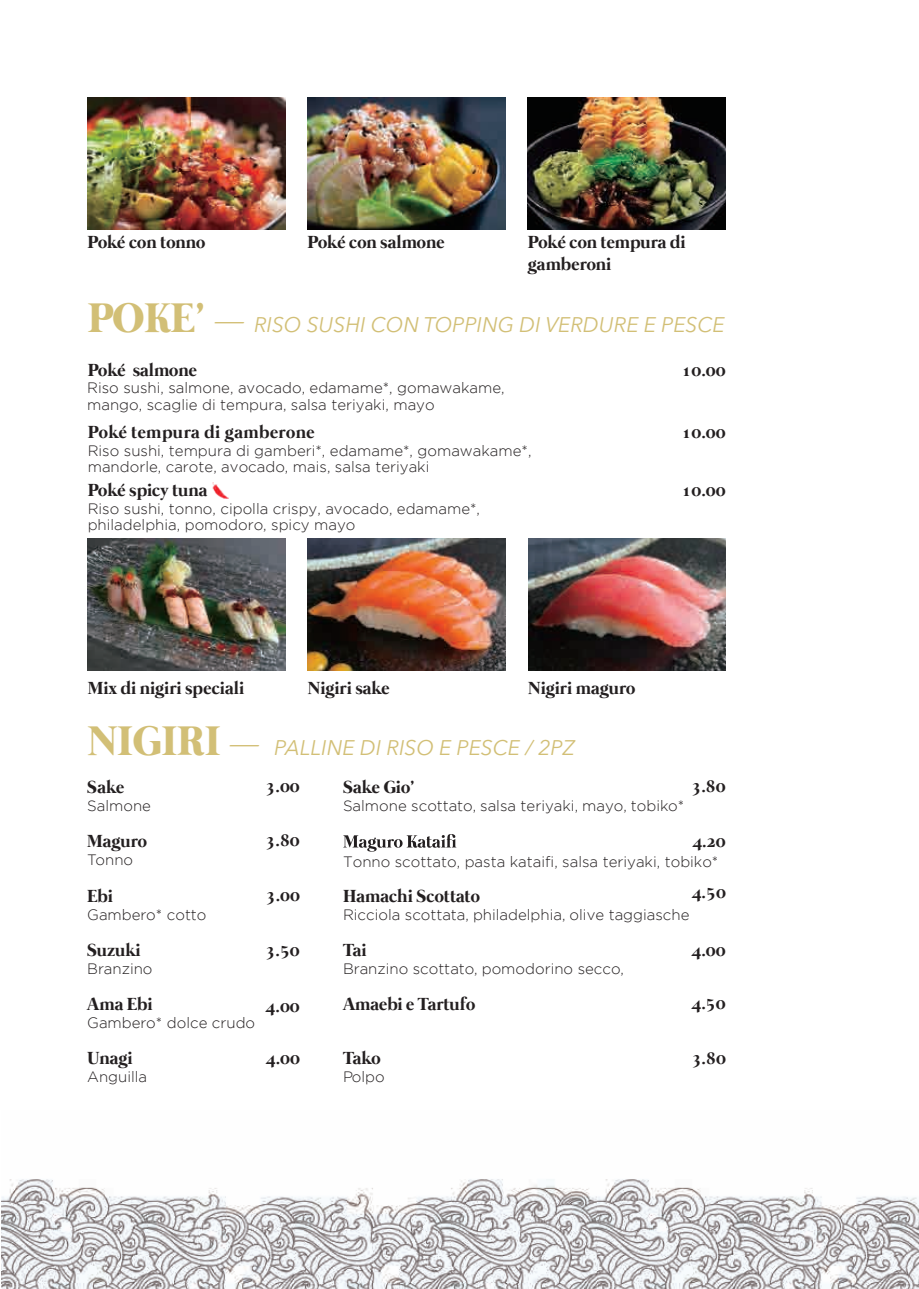
<style>
.page{position:relative;width:919px;height:1289px;background:#fff}
.page>*{position:absolute;margin:0;border:0;box-sizing:border-box;transform-origin:0 0}
.t1{font:italic 21px "Avenir Next LT Pro";color:#d2bf76}
.t2{font:700 18px/21.6px "Mermaid";color:#231f20}
.t3{font:700 18px "Mermaid";letter-spacing:.025em;color:#231f20}
.t4{font:300 15px/16.5px "Gotham";color:#231f20}
.s1{font-family:"Mermaid";font-weight:700;font-style:normal;font-size:42.6px}
</style>
<div class="page">
<img style="left:2px;top:1179px;width:916px;height:109px">
<svg style="left:343px;top:834px;width:113px;height:17px"></svg>
<img style="left:88px;top:538px;width:197px;height:132px">
<img style="left:307px;top:538px;width:198px;height:132px">
<img style="left:528px;top:538px;width:197px;height:132px">
<img style="left:212px;top:482px;width:16px;height:17px">
<img style="left:88px;top:98px;width:197px;height:132px">
<img style="left:308px;top:98px;width:197px;height:132px">
<img style="left:528px;top:98px;width:197px;height:132px">
<p class="t2" style="left:88px;top:233px;width:119px">Poké con tonno</p>
<p class="t2" style="left:307px;top:233px;width:138px">Poké con salmone</p>
<p class="t2" style="left:528px;top:233px;width:159px">Poké con tempura di gamberoni</p>
<h1 class="t1" style="left:88px;top:312px;width:638px"><span class="s1">POKE’ –</span> RISO SUSHI CON TOPPING DI VERDURE E PESCE</h1>
<p class="t2" style="left:88px;top:360px;width:111px">Poké salmone</p>
<p class="t2" style="left:681px;top:360px;width:46px">10.00</p>
<p class="t4" style="left:87px;top:379px;width:419px">Riso sushi, salmone, avocado, edamame*, gomawakame, mango, scaglie di tempura, salsa teriyaki, mayo</p>
<p class="t3" style="left:88px;top:421px;width:228px">Poké tempura di gamberone</p>
<p class="t4" style="left:88px;top:442px;width:445px">Riso sushi, tempura di gamberi*, edamame*, gomawakame*, mandorle, carote, avocado, mais, salsa teriyaki</p>
<p class="t4" style="left:88px;top:500px;width:394px">Riso sushi, tonno, cipolla crispy, avocado, edamame*, philadelphia, pomodoro, spicy mayo</p>
<p class="t2" style="left:88px;top:480px;width:121px">Poké spicy tuna</p>
<p class="t2" style="left:681px;top:422px;width:46px">10.00</p>
<p class="t2" style="left:681px;top:480px;width:46px">10.00</p>
<p class="t2" style="left:88px;top:678px;width:158px">Mix di nigiri speciali</p>
<p class="t2" style="left:308px;top:678px;width:84px">Nigiri sake</p>
<p class="t2" style="left:528px;top:678px;width:109px">Nigiri maguro</p>
<h1 class="t1" style="left:88px;top:735px;width:488px"><span class="s1">NIGIRI –</span> PALLINE DI RISO E PESCE / 2PZ</h1>
<p class="t2" style="left:87px;top:778px;width:39px">Sake</p>
<p class="t4" style="left:87px;top:797px;width:65px">Salmone</p>
<p class="t2" style="left:87px;top:832px;width:61px">Maguro</p>
<p class="t4" style="left:87px;top:851px;width:47px">Tonno</p>
<p class="t2" style="left:87px;top:886px;width:27px">Ebi</p>
<p class="t4" style="left:87px;top:905px;width:121px">Gambero* cotto</p>
<p class="t2" style="left:87px;top:940px;width:55px">Suzuki</p>
<p class="t4" style="left:87px;top:959px;width:67px">Branzino</p>
<p class="t2" style="left:87px;top:994px;width:67px">Ama Ebi</p>
<p class="t4" style="left:87px;top:1013px;width:169px">Gambero* dolce crudo</p>
<p class="t2" style="left:87px;top:1048px;width:47px">Unagi</p>
<p class="t4" style="left:87px;top:1067px;width:61px">Anguilla</p>
<p class="t2" style="left:343px;top:778px;width:73px">Sake Gio’</p>
<p class="t4" style="left:343px;top:797px;width:343px">Salmone scottato, salsa teriyaki, mayo, tobiko*</p>
<p class="t2" style="left:265px;top:776px;width:36px">3.00</p>
<p class="t2" style="left:691px;top:776px;width:36px">3.80</p>
<p class="t2" style="left:265px;top:830px;width:36px">3.80</p>
<p class="t2" style="left:692px;top:831px;width:35px">4.20</p>
<p class="t4" style="left:343px;top:853px;width:377px">Tonno scottato, pasta kataifi, salsa teriyaki, tobiko*</p>
<p class="t2" style="left:343px;top:886px;width:138px">Hamachi Scottato</p>
<p class="t4" style="left:343px;top:905px;width:348px">Ricciola scottata, philadelphia, olive taggiasche</p>
<p class="t2" style="left:266px;top:885px;width:36px">3.00</p>
<p class="t2" style="left:691px;top:882px;width:36px">4.50</p>
<p class="t2" style="left:343px;top:940px;width:25px">Tai</p>
<p class="t4" style="left:343px;top:959px;width:282px">Branzino scottato, pomodorino secco,</p>
<p class="t2" style="left:343px;top:994px;width:134px">Amaebi e Tartufo</p>
<p class="t2" style="left:343px;top:1048px;width:39px">Tako</p>
<p class="t4" style="left:343px;top:1067px;width:43px">Polpo</p>
<p class="t2" style="left:265px;top:940px;width:36px">3.50</p>
<p class="t2" style="left:691px;top:940px;width:36px">4.00</p>
<p class="t2" style="left:265px;top:996px;width:36px">4.00</p>
<p class="t2" style="left:691px;top:993px;width:36px">4.50</p>
<p class="t2" style="left:266px;top:1048px;width:36px">4.00</p>
<p class="t2" style="left:691px;top:1048px;width:36px">3.80</p>
</div>
